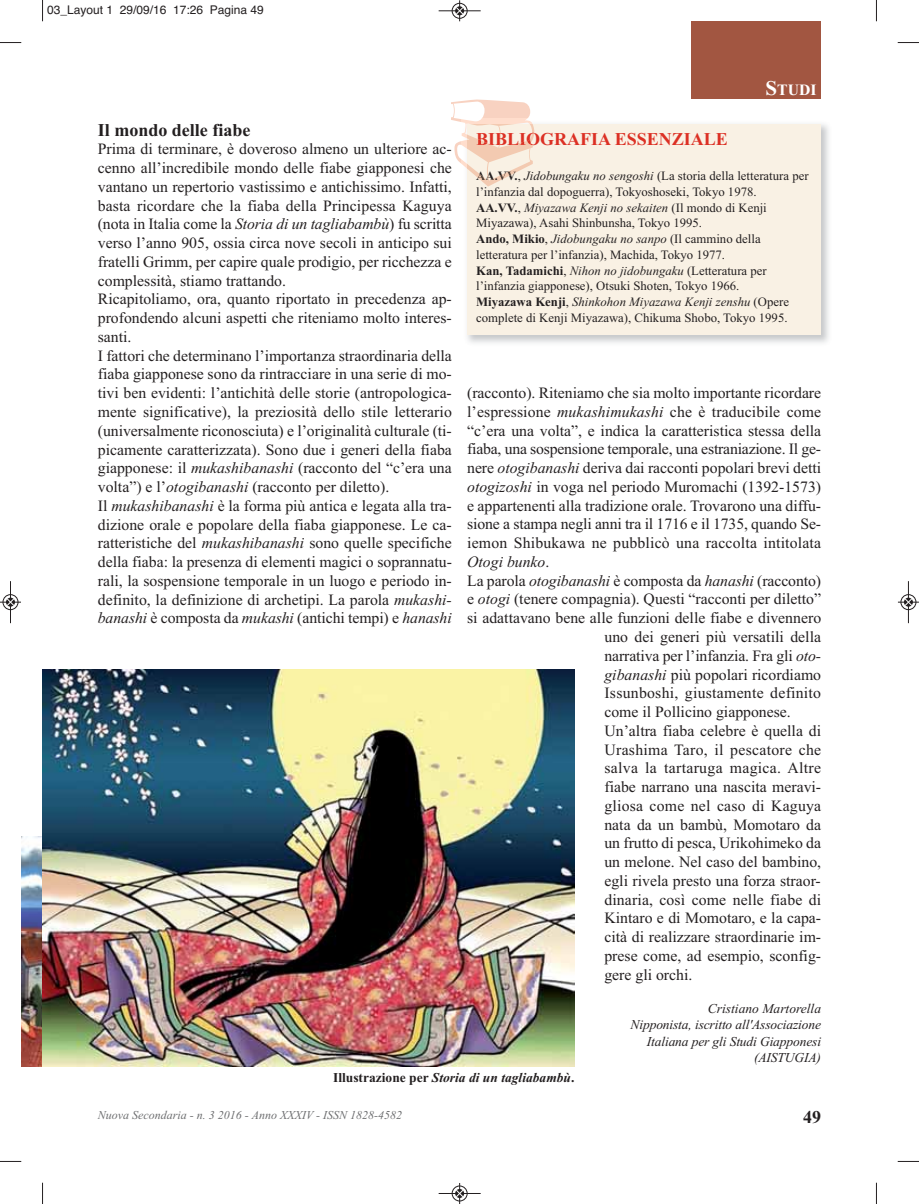
<style>
.page{position:relative;width:919px;height:1204px;background:#fff}
.page>*{position:absolute;margin:0;border:0;box-sizing:border-box;transform-origin:0 0}
.t1{font:700 18px "Times New Roman";color:#dc3024}
.t2{font:700 18px "Times New Roman";color:#231f20}
.t3{font:15.75px/18.8px "Times New Roman";color:#231f20}
.t4{font:15.75px "Times New Roman";letter-spacing:.02em;color:#231f20}
.t5{font:italic 15.75px "Times New Roman";color:#231f20}
.t6{font:700 15.75px "Times New Roman";color:#fff}
.t7{font:italic 13.5px/16.5px "Times New Roman";letter-spacing:-.01em;color:#231f20;text-align:right}
.t8{font:italic 700 13.5px "Times New Roman";color:#231f20}
.t9{font:12.75px/15.8px "Times New Roman";color:#231f20}
.t10{font:italic 12px "Times New Roman";color:#6d6e70}
.t11{font:12px "Helvetica";color:#231f20}
.s1{font-style:italic}
.s2{font-size:21px}
.s3{font-weight:700}
.s4{font-style:normal}
</style>
<div class="page">
<div style="left:691px;top:21px;width:130px;height:78px;background:#a25641"></div>
<div style="left:467px;top:124px;width:354px;height:210px;background:#f9f1e4"></div>
<svg style="left:451px;top:99px;width:83px;height:87px"></svg>
<img style="left:21px;top:836px;width:22px;height:230px">
<img style="left:43px;top:669px;width:531px;height:397px">
<svg style="left:42px;top:0;width:1px;height:21px"></svg>
<svg style="left:0;top:42px;width:21px;height:1px"></svg>
<svg style="left:875px;top:0;width:2px;height:21px"></svg>
<svg style="left:897px;top:42px;width:21px;height:1px"></svg>
<svg style="left:42px;top:1182px;width:1px;height:21px"></svg>
<svg style="left:0;top:1160px;width:21px;height:2px"></svg>
<svg style="left:875px;top:1182px;width:2px;height:21px"></svg>
<svg style="left:897px;top:1160px;width:21px;height:2px"></svg>
<div style="left:451px;top:3px;width:16px;height:16px;border:1px solid #fff;border-radius:50%"></div>
<hr style="left:438px;top:11px;width:42px;height:1px;background:#231f20">
<div style="left:452px;top:3px;width:15px;height:15px;border:1px solid #231f20;border-radius:50%"></div>
<svg style="left:456px;top:0;width:7px;height:21px"></svg>
<div style="left:451px;top:1185px;width:16px;height:16px;border:1px solid #fff;border-radius:50%"></div>
<hr style="left:438px;top:1193px;width:42px;height:1px;background:#231f20">
<div style="left:452px;top:1185px;width:15px;height:15px;border:1px solid #231f20;border-radius:50%"></div>
<svg style="left:456px;top:1183px;width:7px;height:20px"></svg>
<div style="left:3px;top:594px;width:15px;height:16px;border:1px solid #fff;border-radius:50%"></div>
<hr style="left:10px;top:581px;width:1px;height:42px;background:#231f20">
<div style="left:3px;top:594px;width:15px;height:15px;border:1px solid #231f20;border-radius:50%"></div>
<svg style="left:0;top:598px;width:21px;height:8px"></svg>
<div style="left:900px;top:594px;width:16px;height:16px;border:1px solid #fff;border-radius:50%"></div>
<hr style="left:908px;top:581px;width:1px;height:42px;background:#231f20">
<div style="left:900px;top:594px;width:16px;height:15px;border:1px solid #231f20;border-radius:50%"></div>
<svg style="left:898px;top:598px;width:20px;height:8px"></svg>
<p class="t11" style="left:47px;top:5px;width:218px">03_Layout 1 29/09/16 17:26 Pagina 49</p>
<p class="t2" style="left:98px;top:124px;width:154px">Il mondo delle fiabe</p>
<p class="t3" style="left:98px;top:141px;width:355px">Prima di terminare, è doveroso almeno un ulteriore ac&shy;cenno all’incredibile mondo delle fiabe giapponesi che vantano un repertorio vastissimo e antichissimo. Infatti, basta ricordare che la fiaba della Principessa Kaguya (nota in Italia come la <span class="s1">Storia di un tagliabambù</span>) fu scritta verso l’anno 905, ossia circa nove secoli in anticipo sui fratelli Grimm, per capire quale prodigio, per ricchezza e complessità, stiamo trattando.<br>Ricapitoliamo, ora, quanto riportato in precedenza ap&shy;profondendo alcuni aspetti che riteniamo molto interes&shy;santi.<br>I fattori che determinano l’importanza straordinaria della fiaba giapponese sono da rintracciare in una serie di mo&shy;tivi ben evidenti: l’antichità delle storie (antropologica&shy;mente significative), la preziosità dello stile letterario (universalmente riconosciuta) e l’originalità culturale (ti&shy;picamente caratterizzata). Sono due i generi della fiaba giapponese: il <span class="s1">mukashibanashi</span> (racconto del “c’era una volta”) e l’<span class="s1">otogibanashi</span> (racconto per diletto).<br>Il <span class="s1">mukashibanashi</span> è la forma più antica e legata alla tra&shy;dizione orale e popolare della fiaba giapponese. Le ca&shy;ratteristiche del <span class="s1">mukashibanashi</span> sono quelle specifiche della fiaba: la presenza di elementi magici o soprannatu&shy;rali, la sospensione temporale in un luogo e periodo in&shy;definito, la definizione di archetipi. La parola <span class="s1">mukashi&shy;banashi</span> è composta da <span class="s1">mukashi</span> (antichi tempi) e <span class="s1">hanashi</span></p>
<p class="t6" style="left:765px;top:84px;width:53px"><span class="s2">S</span>TUDI</p>
<p class="t1" style="left:476px;top:133px;width:253px">BIBLIOGRAFIA ESSENZIALE</p>
<p class="t9" style="left:476px;top:169px;width:334px"><span class="s3">AA.VV.</span>, <span class="s1">Jidobungaku no sengoshi</span> (La storia della letteratura per l’infanzia dal dopoguerra), Tokyoshoseki, Tokyo 1978.<br><span class="s3">AA.VV.</span>, <span class="s1">Miyazawa Kenji no sekaiten</span> (Il mondo di Kenji Miyazawa), Asahi Shinbunsha, Tokyo 1995.<br><span class="s3">Ando, Mikio</span>, <span class="s1">Jidobungaku no sanpo</span> (Il cammino della letteratura per l’infanzia), Machida, Tokyo 1977.<br><span class="s3">Kan, Tadamichi</span>, <span class="s1">Nihon no jidobungaku</span> (Letteratura per l’infanzia giapponese), Otsuki Shoten, Tokyo 1966.<br><span class="s3">Miyazawa Kenji</span>, <span class="s1">Shinkohon Miyazawa Kenji zenshu</span> (Opere complete di Kenji Miyazawa), Chikuma Shobo, Tokyo 1995.</p>
<p class="t3" style="left:467px;top:385px;width:355px">(racconto). Riteniamo che sia molto importante ricordare</p>
<p class="t3" style="left:467px;top:403px;width:355px">l’espressione <span class="s1">mukashimukashi</span> che è traducibile come</p>
<p class="t3" style="left:467px;top:422px;width:355px">“c’era una volta”, e indica la caratteristica stessa della</p>
<p class="t3" style="left:467px;top:441px;width:355px">fiaba, una sospensione temporale, una estraniazione. Il ge-</p>
<p class="t3" style="left:467px;top:460px;width:355px">nere <span class="s1">otogibanashi</span> deriva dai racconti popolari brevi detti</p>
<p class="t3" style="left:467px;top:478px;width:355px"><span class="s1">otogizoshi</span> in voga nel periodo Muromachi (1392-1573)</p>
<p class="t3" style="left:467px;top:497px;width:355px">e appartenenti alla tradizione orale. Trovarono una diffu-</p>
<p class="t3" style="left:467px;top:516px;width:355px">sione a stampa negli anni tra il 1716 e il 1735, quando Se-</p>
<p class="t3" style="left:467px;top:535px;width:355px">iemon Shibukawa ne pubblicò una raccolta intitolata</p>
<p class="t5" style="left:467px;top:556px;width:84px">Otogi bunko<span class="s4">.</span></p>
<p class="t3" style="left:467px;top:572px;width:355px">La parola <span class="s1">otogibanashi</span> è composta da <span class="s1">hanashi</span> (racconto)</p>
<p class="t3" style="left:467px;top:591px;width:355px">e <span class="s1">otogi</span> (tenere compagnia). Questi “racconti per diletto”</p>
<p class="t3" style="left:467px;top:610px;width:355px">si adattavano bene alle funzioni delle fiabe e divennero</p>
<p class="t3" style="left:604px;top:628px;width:218px">uno dei generi più versatili della</p>
<p class="t3" style="left:604px;top:647px;width:218px">narrativa per l’infanzia. Fra gli <span class="s1">oto-</span></p>
<p class="t3" style="left:604px;top:666px;width:218px"><span class="s1">gibanashi</span> più popolari ricordiamo</p>
<p class="t3" style="left:604px;top:685px;width:218px">Issunboshi, giustamente definito</p>
<p class="t3" style="left:604px;top:703px;width:188px">come il Pollicino giapponese.</p>
<p class="t3" style="left:604px;top:722px;width:218px">Un’altra fiaba celebre è quella di</p>
<p class="t4" style="left:604px;top:743px;width:218px">Urashima Taro, il pescatore che</p>
<p class="t4" style="left:604px;top:762px;width:218px">salva la tartaruga magica. Altre</p>
<p class="t3" style="left:604px;top:778px;width:218px">fiabe narrano una nascita meravi-</p>
<p class="t3" style="left:604px;top:797px;width:218px">gliosa come nel caso di Kaguya</p>
<p class="t3" style="left:604px;top:816px;width:218px">nata da un bambù, Momotaro da</p>
<p class="t3" style="left:604px;top:835px;width:218px">un frutto di pesca, Urikohimeko da</p>
<p class="t3" style="left:604px;top:853px;width:218px">un melone. Nel caso del bambino,</p>
<p class="t3" style="left:604px;top:872px;width:218px">egli rivela presto una forza straor-</p>
<p class="t3" style="left:604px;top:891px;width:218px">dinaria, così come nelle fiabe di</p>
<p class="t3" style="left:604px;top:910px;width:218px">Kintaro e di Momotaro, e la capa-</p>
<p class="t3" style="left:604px;top:928px;width:218px">cità di realizzare straordinarie im-</p>
<p class="t3" style="left:604px;top:947px;width:218px">prese come, ad esempio, sconfig-</p>
<p class="t3" style="left:604px;top:966px;width:89px">gere gli orchi.</p>
<p class="t7" style="left:630px;top:1001px;width:192px">Cristiano Martorella<br>Nipponista, iscritto all'Associazione<br>Italiana per gli Studi Giapponesi (AISTUGIA)</p>
<p class="t8" style="left:333px;top:1072px;width:243px"><span class="s4">Illustrazione per</span> Storia di un tagliabambù<span class="s4">.</span></p>
<p class="t10" style="left:98px;top:1110px;width:306px">Nuova Secondaria - n. 3 2016 - Anno XXXIV - ISSN 1828-4582</p>
<p class="t2" style="left:803px;top:1110px;width:19px">49</p>
</div>
